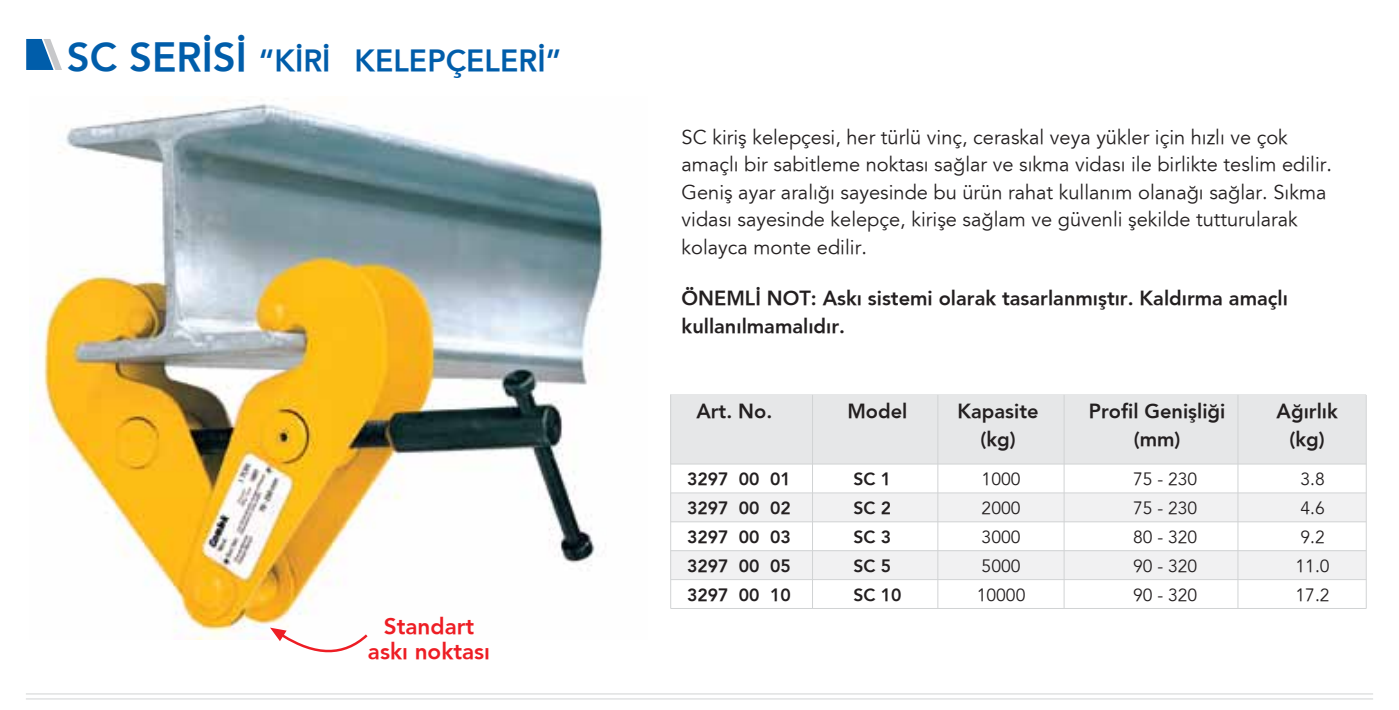
<style>
.page{position:relative;width:1399px;height:710px;background:#fff}
.page>*{position:absolute;margin:0;border:0;box-sizing:border-box;transform-origin:0 0}
.t1{font:800 30px "Avenir";color:#005daa}
.t2{font:800 22.5px/25px "Avenir";color:#ed1d24;text-align:center}
.t3{font:20px/27.5px "Avenir";color:#231f20}
.t4{font:800 20px/27.5px "Avenir";color:#231f20;text-align:center}
.t5{font:17.5px/29px "Avenir";color:#231f20}
.t6{font:800 17.5px/29px "Avenir";color:#231f20;text-align:justify}
.s1{font-size:40px}
</style>
<div class="page">
<img style="left:36px;top:103px;width:570px;height:536px">
<svg style="left:270px;top:627px;width:100px;height:26px"></svg>
<svg style="left:26px;top:39px;width:36px;height:31px"></svg>
<hr style="left:26px;top:693px;width:1346px;height:1px;background:#d1d3d4">
<hr style="left:26px;top:698px;width:1346px;height:1px;background:#d1d3d4">
<hr style="left:670px;top:579px;width:695px;height:1px;background:#d1d3d4">
<hr style="left:670px;top:608px;width:695px;height:1px;background:#d1d3d4">
<div style="left:670px;top:550px;width:695px;height:29px;background:#f1f1f2"></div>
<div style="left:670px;top:395px;width:695px;height:69px;background:#e6e7e8"></div>
<div style="left:670px;top:493px;width:695px;height:29px;background:#f1f1f2"></div>
<hr style="left:670px;top:463px;width:695px;height:1px;background:#d1d3d4">
<hr style="left:670px;top:492px;width:695px;height:1px;background:#d1d3d4">
<hr style="left:670px;top:521px;width:695px;height:1px;background:#d1d3d4">
<hr style="left:670px;top:550px;width:695px;height:1px;background:#d1d3d4">
<hr style="left:670px;top:395px;width:1px;height:213px;background:#d1d3d4">
<hr style="left:1365px;top:395px;width:1px;height:213px;background:#d1d3d4">
<hr style="left:812px;top:395px;width:1px;height:213px;background:#d1d3d4">
<hr style="left:937px;top:395px;width:1px;height:213px;background:#d1d3d4">
<hr style="left:1063px;top:395px;width:1px;height:213px;background:#d1d3d4">
<hr style="left:1237px;top:395px;width:1px;height:213px;background:#d1d3d4">
<p class="t1" style="left:67px;top:42px;width:496px"><span class="s1">SC SER‹S‹</span> “K‹R‹ KELEPÇELER‹”</p>
<p class="t2" style="left:368px;top:613px;width:124px">Standart ask› noktas›</p>
<p class="t3" style="left:681px;top:124px;width:652px">SC kiriş kelepçesi, her türlü vinç, ceraskal veya yükler için h›zl› ve çok amaçl› bir sabitleme noktas› sağlar ve s›kma vidas› ile birlikte teslim edilir.<br>Geniş ayar aral›ğ› sayesinde bu ürün rahat kullan›m olanağ› sağlar. S›kma vidas› sayesinde kelepçe, kirişe sağlam ve güvenli şekilde tutturularak kolayca monte edilir.</p>
<p class="t4" style="left:681px;top:285px;width:607px;text-align:left">ÖNEML‹ NOT: Askı sistemi olarak tasarlanmıştır. Kaldırma amaçlı kullanılmamalıdır.</p>
<p class="t4" style="left:696px;top:397px;width:77px">Art. No.</p>
<p class="t4" style="left:847px;top:397px;width:61px">Model</p>
<p class="t4" style="left:957px;top:397px;width:83px">Kapasite (kg)</p>
<p class="t4" style="left:1088px;top:397px;width:138px">Profil Genişliği (mm)</p>
<p class="t4" style="left:1276px;top:397px;width:63px">Ağırlık (kg)</p>
<p class="t6" style="left:687px;top:464px;width:105px">3297 00 01<br>3297 00 02<br>3297 00 03<br>3297 00 05<br>3297 00 10</p>
<p class="t6" style="left:853px;top:464px;width:49px;text-align:left">SC 1<br>SC 2<br>SC 3<br>SC 5<br>SC 10</p>
<p class="t5" style="left:976px;top:465px;width:50px">1000<br>2000<br>3000<br>5000<br>10000</p>
<p class="t5" style="left:1132px;top:465px;width:66px;text-align:justify">75 - 230<br>75 - 230<br>80 - 320<br>90 - 320<br>90 - 320</p>
<p class="t5" style="left:1295px;top:465px;width:36px">3.8<br>4.6<br>9.2<br>11.0<br>17.2</p>
</div>
